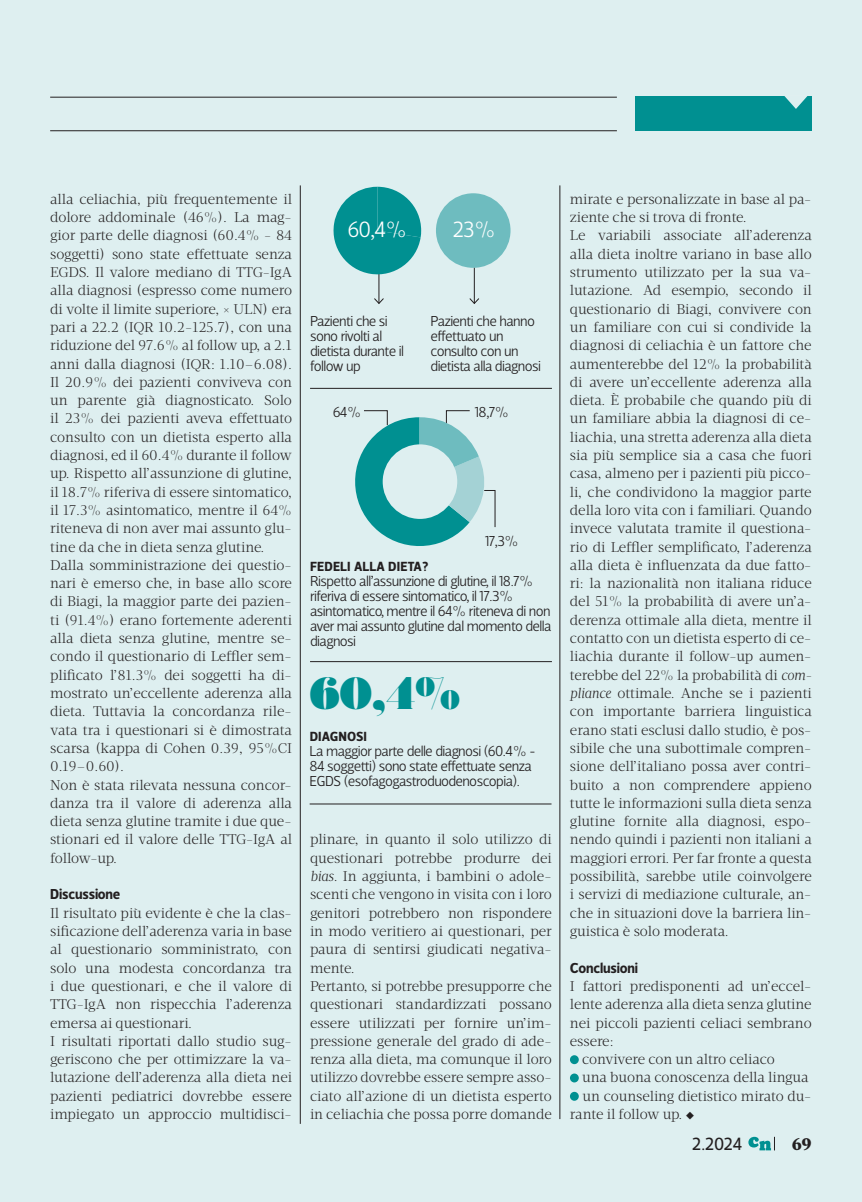
<style>
.page{position:relative;width:862px;height:1202px;background:#fff}
.page>*{position:absolute;margin:0;border:0;box-sizing:border-box;transform-origin:0 0}
.t1{font:45px "Acta Poster";color:#009091}
.t2{font:300 22.5px "Velino Sans";color:#fff}
.t3{font:18px "Velino Sans";color:#231f20}
.t4{font:800 18px "Acta";color:#231f20}
.t5{font:300 14.7px/15px "Velino Sans";letter-spacing:-.04em;color:#231f20}
.t6{font:700 14.7px "Velino Sans";letter-spacing:-.01em;color:#231f20}
.t7{font:300 14.4px/18.3px "Velino Text";letter-spacing:-.005em;color:#231f20}
.t8{font:700 13.5px "Velino Sans";letter-spacing:.005em;color:#231f20}
.s1{font-style:italic}
</style>
<div class="page">
<div style="left:0;top:0;width:861px;height:1202px;background:#deeff0"></div>
<svg style="left:748px;top:1136px;width:27px;height:14px"></svg>
<hr style="left:50px;top:97px;width:566px;height:1px;background:#231f20">
<hr style="left:50px;top:130px;width:566px;height:1px;background:#231f20">
<div style="left:634px;top:97px;width:177px;height:34px;background:#009091"></div>
<svg style="left:784px;top:96px;width:23px;height:13px"></svg>
<hr style="left:300px;top:185px;width:1px;height:938px;background:#231f20">
<hr style="left:559px;top:185px;width:1px;height:934px;background:#231f20">
<hr style="left:310px;top:388px;width:242px;height:1px;background:#231f20">
<hr style="left:310px;top:661px;width:242px;height:1px;background:#231f20">
<hr style="left:309px;top:803px;width:242px;height:1px;background:#231f20">
<div style="left:436px;top:193px;width:74px;height:75px;background:#6ebcbf;border-radius:37px"></div>
<hr style="left:378px;top:271px;width:1px;height:32px;background:#231f20">
<svg style="left:374px;top:298px;width:10px;height:6px"></svg>
<hr style="left:474px;top:268px;width:1px;height:35px;background:#231f20">
<svg style="left:469px;top:298px;width:10px;height:6px"></svg>
<svg style="left:333px;top:187px;width:88px;height:90px"></svg>
<svg style="left:355px;top:410px;width:140px;height:136px"></svg>
<div style="left:382px;top:444px;width:75px;height:75px;background:#deeff0;border-radius:50%"></div>
<div style="left:570px;top:1055px;width:8px;height:9px;background:#009091;border-radius:50%"></div>
<div style="left:570px;top:1073px;width:8px;height:9px;background:#009091;border-radius:50%"></div>
<div style="left:570px;top:1091px;width:8px;height:9px;background:#009091;border-radius:50%"></div>
<p class="t7" style="left:50px;top:190px;width:243px">alla celiachia, più frequentemente il dolore addominale (46%). La mag&shy;gior parte delle diagnosi (60.4% - 84 soggetti) sono state effettuate senza EGDS. Il valore mediano di TTG-IgA alla diagnosi (espresso come numero di volte il limite superiore, × ULN) era pari a 22.2 (IQR 10.2-125.7), con una riduzione del 97.6% al follow up, a 2.1 anni dalla diagnosi (IQR: 1.10–6.08).<br>Il 20.9% dei pazienti conviveva con un parente già diagnosticato. Solo il 23% dei pazienti aveva effettuato consulto con un dietista esperto alla diagnosi, ed il 60.4% durante il follow up. Rispetto all’assunzione di glutine, il 18.7% riferiva di essere sintomatico, il 17.3% asintomatico, mentre il 64% riteneva di non aver mai assunto glu&shy;tine da che in dieta senza glutine.<br>Dalla somministrazione dei questio&shy;nari è emerso che, in base allo score di Biagi, la maggior parte dei pazien&shy;ti (91.4%) erano fortemente aderenti alla dieta senza glutine, mentre se&shy;condo il questionario di Leffler sem&shy;plificato l’81.3% dei soggetti ha di&shy;mostrato un’eccellente aderenza alla dieta. Tuttavia la concordanza rile&shy;vata tra i questionari si è dimostrata scarsa (kappa di Cohen 0.39, 95%CI 0.19–0.60).<br>Non è stata rilevata nessuna concor&shy;danza tra il valore di aderenza alla dieta senza glutine tramite i due que&shy;stionari ed il valore delle TTG-IgA al follow-up.</p>
<p class="t6" style="left:50px;top:885px;width:72px">Discussione</p>
<p class="t7" style="left:50px;top:903px;width:243px">Il risultato più evidente è che la clas&shy;sificazione dell’aderenza varia in base al questionario somministrato, con solo una modesta concordanza tra i due questionari, e che il valore di TTG-IgA non rispecchia l’aderenza emersa ai questionari.<br>I risultati riportati dallo studio sug&shy;geriscono che per ottimizzare la va&shy;lutazione dell’aderenza alla dieta nei pazienti pediatrici dovrebbe essere impiegato un approccio multidisci-</p>
<h2 class="t2" style="left:347px;top:216px;width:61px">60,4%</h2>
<h2 class="t2" style="left:453px;top:216px;width:44px">23%</h2>
<p class="t5" style="left:310px;top:313px;width:95px">Pazienti che si sono rivolti al dietista durante il follow up</p>
<p class="t5" style="left:430px;top:313px;width:112px">Pazienti che hanno effettuato un consulto con un dietista alla diagnosi</p>
<p class="t5" style="left:332px;top:405px;width:30px">64%</p>
<p class="t5" style="left:474px;top:405px;width:36px">18,7%</p>
<p class="t5" style="left:485px;top:533px;width:35px">17,3%</p>
<p class="t8" style="left:310px;top:558px;width:120px">FEDELI ALLA DIETA?</p>
<p class="t5" style="left:310px;top:573px;width:243px">Rispetto all’assunzione di glutine, il 18.7% riferiva di essere sintomatico, il 17.3% asintomatico, mentre il 64% riteneva di non aver mai assunto glutine dal momento della diagnosi</p>
<h1 class="t1" style="left:309px;top:666px;width:152px">60,4%</h1>
<p class="t8" style="left:310px;top:727px;width:59px">DIAGNOSI</p>
<p class="t5" style="left:309px;top:743px;width:228px">La maggior parte delle diagnosi (60.4% -<br>84 soggetti) sono state effettuate senza<br>EGDS (esofagogastroduodenoscopia).</p>
<p class="t7" style="left:310px;top:830px;width:243px">plinare, in quanto il solo utilizzo di questionari potrebbe produrre dei <span class="s1">bias</span>. In aggiunta, i bambini o adole&shy;scenti che vengono in visita con i loro genitori potrebbero non rispondere in modo veritiero ai questionari, per paura di sentirsi giudicati negativa&shy;mente.<br>Pertanto, si potrebbe presupporre che questionari standardizzati possano essere utilizzati per fornire un’im&shy;pressione generale del grado di ade&shy;renza alla dieta, ma comunque il loro utilizzo dovrebbe essere sempre asso&shy;ciato all’azione di un dietista esperto in celiachia che possa porre domande</p>
<p class="t7" style="left:570px;top:190px;width:243px">mirate e personalizzate in base al pa&shy;ziente che si trova di fronte.<br>Le variabili associate all’aderenza alla dieta inoltre variano in base allo strumento utilizzato per la sua va&shy;lutazione. Ad esempio, secondo il questionario di Biagi, convivere con un familiare con cui si condivide la diagnosi di celiachia è un fattore che aumenterebbe del 12% la probabilità di avere un’eccellente aderenza alla dieta. È probabile che quando più di un familiare abbia la diagnosi di ce&shy;liachia, una stretta aderenza alla dieta sia più semplice sia a casa che fuori casa, almeno per i pazienti più picco&shy;li, che condividono la maggior parte della loro vita con i familiari. Quando invece valutata tramite il questiona&shy;rio di Leffler semplificato, l’aderenza alla dieta è influenzata da due fatto&shy;ri: la nazionalità non italiana riduce del 51% la probabilità di avere un’a&shy;derenza ottimale alla dieta, mentre il contatto con un dietista esperto di ce&shy;liachia durante il follow-up aumen&shy;terebbe del 22% la probabilità di <span class="s1">com&shy;pliance</span> ottimale. Anche se i pazienti con importante barriera linguistica erano stati esclusi dallo studio, è pos&shy;sibile che una subottimale compren&shy;sione dell’italiano possa aver contri&shy;buito a non comprendere appieno tutte le informazioni sulla dieta senza glutine fornite alla diagnosi, espo&shy;nendo quindi i pazienti non italiani a maggiori errori. Per far fronte a questa possibilità, sarebbe utile coinvolgere i servizi di mediazione culturale, an&shy;che in situazioni dove la barriera lin&shy;guistica è solo moderata.</p>
<p class="t6" style="left:570px;top:958px;width:70px">Conclusioni</p>
<p class="t7" style="left:570px;top:977px;width:243px">I fattori predisponenti ad un’eccel-</p>
<p class="t7" style="left:570px;top:995px;width:243px">lente aderenza alla dieta senza glutine</p>
<p class="t7" style="left:570px;top:1013px;width:243px">nei piccoli pazienti celiaci sembrano</p>
<p class="t7" style="left:570px;top:1032px;width:45px">essere:</p>
<p class="t7" style="left:582px;top:1050px;width:194px">convivere con un altro celiaco</p>
<p class="t7" style="left:582px;top:1068px;width:228px">una buona conoscenza della lingua</p>
<p class="t7" style="left:582px;top:1086px;width:231px">un counseling dietistico mirato du-</p>
<p class="t7" style="left:570px;top:1105px;width:126px">rante il follow up. ◆</p>
<p class="t3" style="left:692px;top:1133px;width:51px">2.2024</p>
<p class="t4" style="left:791px;top:1133px;width:21px">69</p>
</div>
